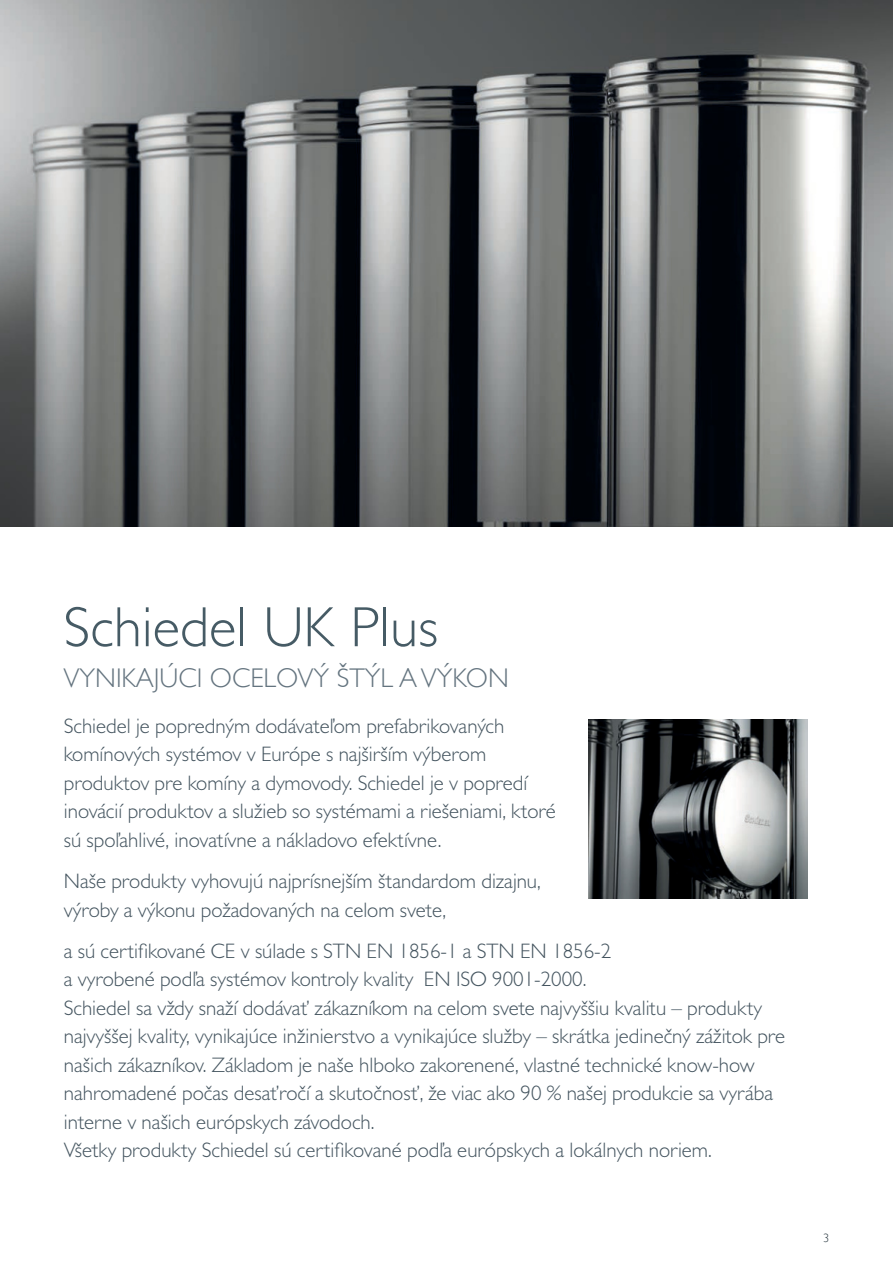
<style>
.page{position:relative;width:893px;height:1263px;background:#fff}
.page>*{position:absolute;margin:0;border:0;box-sizing:border-box;transform-origin:0 0}
.t1{font:300 57px "Gill Alt One";color:#465b65}
.t2{font:300 27px "Gill Alt One";color:#64747f}
.t3{font:300 21px/28.5px "Gill Sans MT Pro";color:#455560}
.t4{font:300 12px "Gill Alt One";color:#24333c}
</style>
<div class="page">
<img style="left:0;top:0;width:893px;height:526px">
<img style="left:588px;top:720px;width:220px;height:178px">
<h1 class="t1" style="left:63px;top:607px;width:376px">Schiedel UK Plus</h1>
<p class="t2" style="left:63px;top:668px;width:447px">VYNIKAJÚCI OCELOVÝ ŠTÝL A VÝKON</p>
<p class="t3" style="left:64px;top:715px;width:493px">Schiedel je popredným dodávateľom prefabrikovaných komínových systémov v Európe s najširším výberom produktov pre komíny a dymovody. Schiedel je v popredí inovácií produktov a služieb so systémami a riešeniami, ktoré sú spoľahlivé, inovatívne a nákladovo efektívne.</p>
<p class="t3" style="left:64px;top:870px;width:479px">Naše produkty vyhovujú najprísnejším štandardom dizajnu, výroby a výkonu požadovaných na celom svete,</p>
<p class="t3" style="left:64px;top:940px;width:723px">a sú certifikované CE v súlade s STN EN 1856-1 a STN EN 1856-2<br>a vyrobené podľa systémov kontroly kvality EN ISO 9001-2000.<br>Schiedel sa vždy snaží dodávať zákazníkom na celom svete najvyššiu kvalitu – produkty najvyššej kvality, vynikajúce inžinierstvo a vynikajúce služby – skrátka jedinečný zážitok pre našich zákazníkov. Základom je naše hlboko zakorenené, vlastné technické know-how nahromadené počas desaťročí a skutočnosť, že viac ako 90 % našej produkcie sa vyrába interne v našich európskych závodoch.<br>Všetky produkty Schiedel sú certifikované podľa európskych a lokálnych noriem.</p>
<p class="t4" style="left:823px;top:1233px;width:7px">3</p>
</div>
